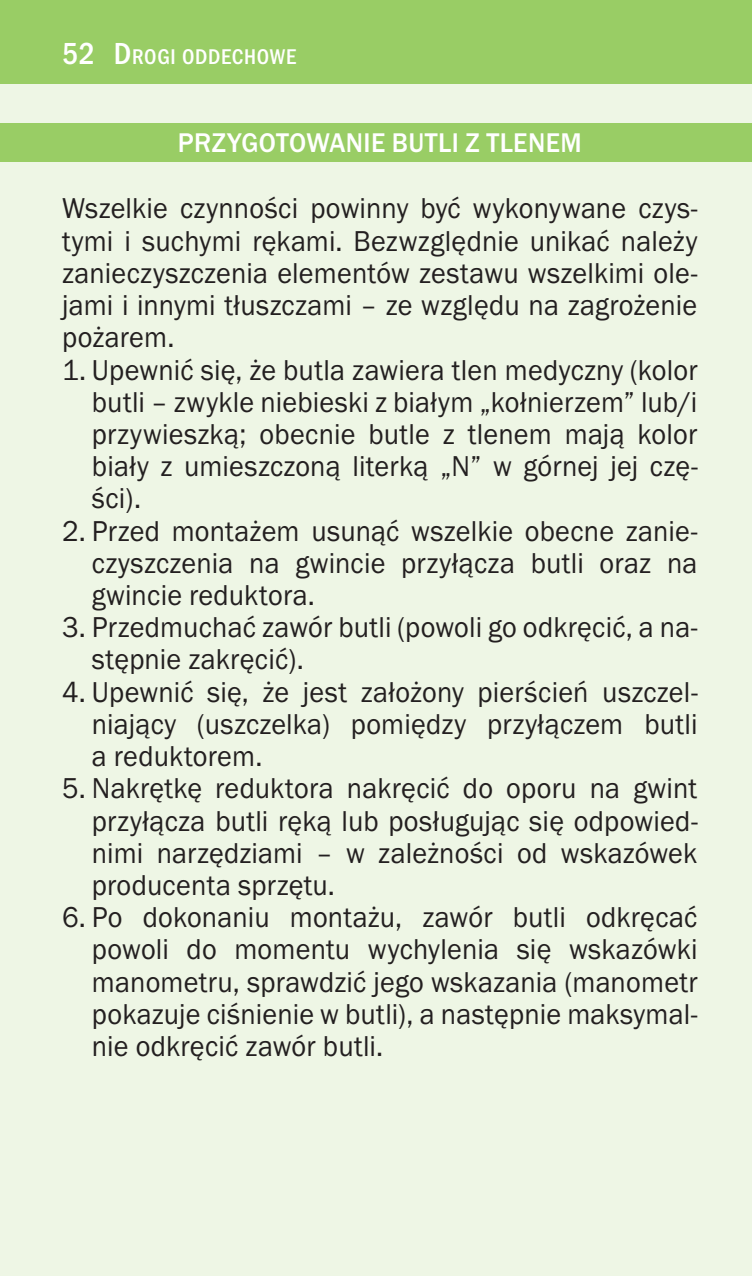
<style>
.page{position:relative;width:752px;height:1276px;background:#fff}
.page>*{position:absolute;margin:0;border:0;box-sizing:border-box;transform-origin:0 0}
.t1{font:29.75px/32.2px "Franklin Got Itc TEE";letter-spacing:.01em;color:#231f20;text-align:justify;scale:.95 1}
.t2{font:500 28px "Franklin Got Itc TEE";letter-spacing:.01em;color:#fff;scale:.95 1}
.t3{font:500 condensed 22.05px "Franklin Got Itc TEE";letter-spacing:.025em;color:#fff}
.s1{font-size:31.5px}
</style>
<div class="page">
<div style="left:0;top:4px;width:751px;height:1271px;background:#eef6e5"></div>
<div style="left:0;top:0;width:751px;height:84px;background:#99cd65"></div>
<div style="left:0;top:123px;width:751px;height:39px;background:#99cd65"></div>
<p class="t3" style="left:62px;top:49px;width:235px"><span class="s1">52 D</span>ROGI ODDECHOWE</p>
<p class="t2" style="left:178px;top:128px;width:426px">PRZYGOTOWANIE BUTLI Z TLENEM</p>
<p class="t1" style="left:62px;top:192px;width:670px">Wszelkie czynnoœci powinny byæ wykonywane czys&shy;tymi i suchymi rêkami. Bezwzglêdnie unikaæ nale¿y zanieczyszczenia elementów zestawu wszelkimi ole&shy;jami i innymi t³uszczami – ze wzglêdu na zagro¿enie po¿arem.</p>
<p class="t1" style="left:92px;top:353px;width:639px;text-indent:-30px">1. Upewniæ siê, ¿e butla zawiera tlen medyczny (kolor butli – zwykle niebieski z bia³ym „ko³nierzem” lub/i przywieszk¹; obecnie butle z tlenem maj¹ kolor bia³y z umieszczon¹ literk¹ „N” w górnej jej czê&shy;œci).</p>
<p class="t1" style="left:92px;top:514px;width:638px;text-indent:-30px">2. Przed monta¿em usun¹æ wszelkie obecne zanie&shy;czyszczenia na gwincie przy³¹cza butli oraz na gwincie reduktora.</p>
<p class="t1" style="left:92px;top:610px;width:638px;text-indent:-30px">3. Przedmuchaæ zawór butli (powoli go odkrêciæ, a na&shy;stêpnie zakrêciæ).</p>
<p class="t1" style="left:92px;top:675px;width:639px;text-indent:-30px">4. Upewniæ siê, ¿e jest za³o¿ony pierœcieñ uszczel&shy;niaj¹cy (uszczelka) pomiêdzy przy³¹czem butli a reduktorem.</p>
<p class="t1" style="left:92px;top:771px;width:639px;text-indent:-30px">5. Nakrêtkê reduktora nakrêciæ do oporu na gwint przy³¹cza butli rêk¹ lub pos³uguj¹c siê odpowied&shy;nimi narzêdziami – w zale¿noœci od wskazówek producenta sprzêtu.</p>
<p class="t1" style="left:92px;top:900px;width:639px;text-indent:-30px">6. Po dokonaniu monta¿u, zawór butli odkrêcaæ powoli do momentu wychylenia siê wskazówki manometru, sprawdziæ jego wskazania (manometr pokazuje ciœnienie w butli), a nastêpnie maksymal&shy;nie odkrêciæ zawór butli.</p>
</div>
